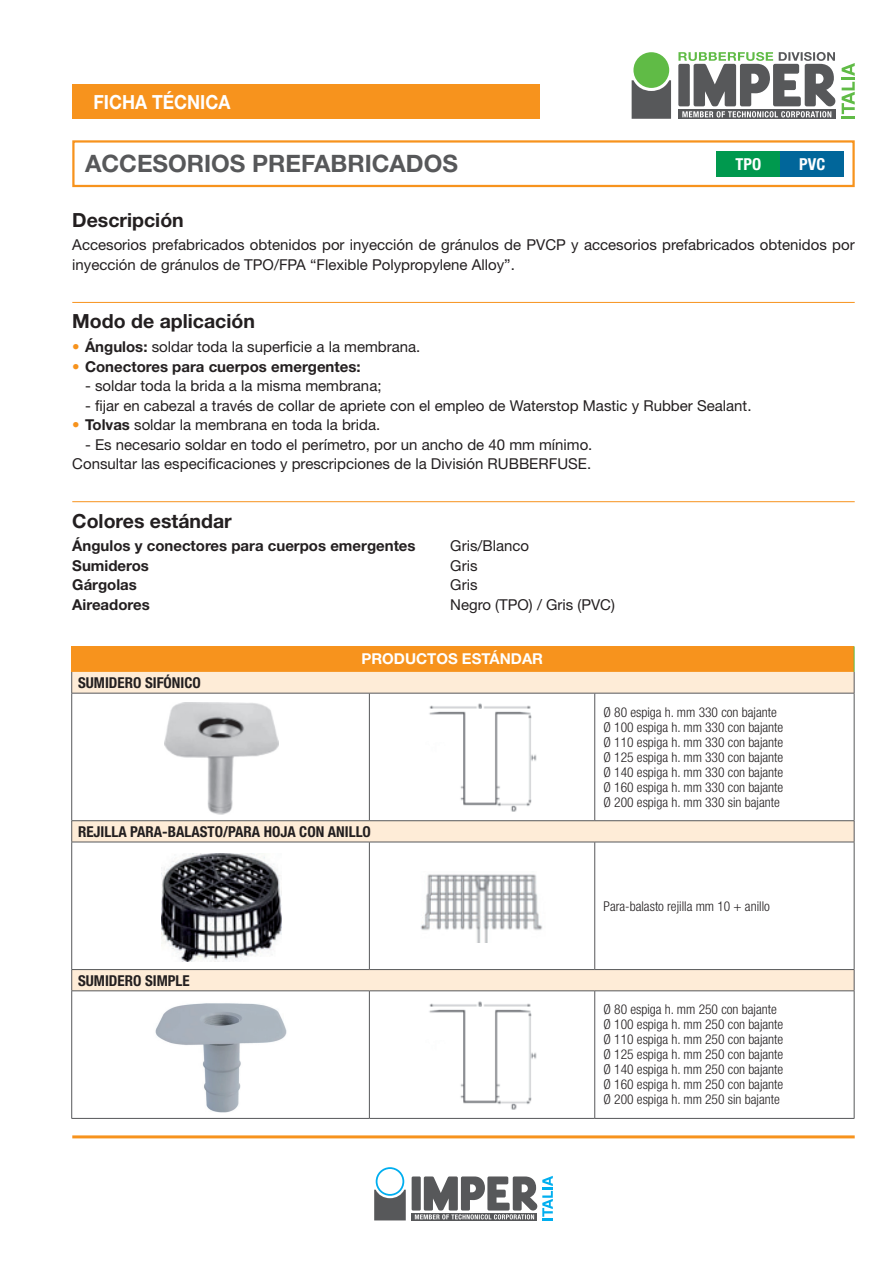
<style>
.page{position:relative;width:893px;height:1263px;background:#fff}
.page>*{position:absolute;margin:0;border:0;box-sizing:border-box;transform-origin:0 0}
.t1{font:700 24px "Helvetica Neue LT Std";color:#57585a}
.t2{font:700 19.5px "Helvetica Neue LT Std";color:#231f20}
.t3{font:700 19.5px "Helvetica Neue LT Std";color:#fff;scale:.9 1}
.t4{font:700 condensed 16.5px "Helvetica Neue LT Std";color:#fff}
.t5{font:15px/19.5px "Helvetica Neue LT Std";color:#231f20}
.t6{font:700 15px "Helvetica Neue LT Std";color:#231f20}
.t7{font:700 condensed 15px "Helvetica Neue LT Std";color:#231f20}
.t8{font:700 15px "Helvetica Neue LT Std";color:#fff}
.t9{font:300 condensed 13.5px/15px "Helvetica Neue LT Std";color:#231f20}
.s1{color:#f7931d}
.s2{font-weight:700}
.s3{font-weight:400;color:#f7931d}
</style>
<div class="page">
<svg style="left:678px;top:117px;width:157px;height:2px"></svg>
<svg style="left:842px;top:63px;width:13px;height:56px"></svg>
<div style="left:635px;top:53px;width:33px;height:34px;background:#60bb46;border-radius:50%"></div>
<div style="left:633px;top:52px;width:36px;height:36px;border:2px solid #60bb46;border-radius:50%"></div>
<svg style="left:632px;top:80px;width:39px;height:39px;background:#667165"></svg>
<svg style="left:678px;top:52px;width:157px;height:65px"></svg>
<div style="left:72px;top:85px;width:468px;height:34px;background:#f7931d"></div>
<div style="left:72px;top:140px;width:783px;height:47px;border:2px solid #f7931d"></div>
<hr style="left:72px;top:1135px;width:783px;height:3px;background:#f7931d">
<svg style="left:412px;top:1213px;width:3px;height:7px"></svg>
<div style="left:376px;top:1167px;width:28px;height:29px;border:2px solid #00aeef;border-radius:50%"></div>
<svg style="left:374px;top:1190px;width:32px;height:30px"></svg>
<div style="left:412px;top:1176px;width:9px;height:34px;background:#57585a"></div>
<svg style="left:415px;top:1176px;width:138px;height:44px"></svg>
<div style="left:72px;top:646px;width:782px;height:26px;background:#f7931d"></div>
<svg style="left:72px;top:672px;width:782px;height:318px"></svg>
<svg style="left:854px;top:646px;width:1px;height:47px"></svg>
<svg style="left:854px;top:821px;width:1px;height:21px"></svg>
<svg style="left:854px;top:970px;width:1px;height:20px"></svg>
<hr style="left:369px;top:693px;width:1px;height:127px;background:#57585a">
<hr style="left:369px;top:842px;width:1px;height:127px;background:#57585a">
<hr style="left:369px;top:991px;width:1px;height:127px;background:#57585a">
<hr style="left:71px;top:693px;width:298px;height:1px;background:#57585a">
<hr style="left:369px;top:693px;width:226px;height:1px;background:#57585a">
<hr style="left:595px;top:693px;width:259px;height:1px;background:#57585a">
<hr style="left:71px;top:1118px;width:298px;height:1px;background:#57585a">
<hr style="left:369px;top:1118px;width:226px;height:1px;background:#57585a">
<hr style="left:595px;top:1118px;width:259px;height:1px;background:#57585a">
<hr style="left:594px;top:693px;width:1px;height:127px;background:#57585a">
<hr style="left:594px;top:842px;width:1px;height:127px;background:#57585a">
<hr style="left:594px;top:991px;width:1px;height:127px;background:#57585a">
<svg style="left:71px;top:646px;width:1px;height:47px"></svg>
<hr style="left:71px;top:820px;width:298px;height:1px;background:#57585a">
<hr style="left:369px;top:820px;width:226px;height:1px;background:#57585a">
<hr style="left:595px;top:820px;width:259px;height:1px;background:#57585a">
<hr style="left:71px;top:842px;width:298px;height:1px;background:#57585a">
<hr style="left:369px;top:842px;width:226px;height:1px;background:#57585a">
<hr style="left:595px;top:842px;width:259px;height:1px;background:#57585a">
<hr style="left:71px;top:969px;width:298px;height:1px;background:#57585a">
<hr style="left:369px;top:969px;width:226px;height:1px;background:#57585a">
<hr style="left:595px;top:969px;width:259px;height:1px;background:#57585a">
<hr style="left:71px;top:990px;width:298px;height:1px;background:#57585a">
<hr style="left:369px;top:990px;width:226px;height:1px;background:#57585a">
<hr style="left:595px;top:990px;width:259px;height:1px;background:#57585a">
<hr style="left:71px;top:693px;width:1px;height:127px;background:#57585a">
<hr style="left:854px;top:693px;width:1px;height:127px;background:#57585a">
<svg style="left:71px;top:821px;width:1px;height:21px"></svg>
<hr style="left:71px;top:842px;width:1px;height:127px;background:#57585a">
<hr style="left:854px;top:842px;width:1px;height:127px;background:#57585a">
<svg style="left:71px;top:970px;width:1px;height:20px"></svg>
<hr style="left:71px;top:991px;width:1px;height:127px;background:#57585a">
<hr style="left:854px;top:991px;width:1px;height:127px;background:#57585a">
<hr style="left:72px;top:302px;width:783px;height:1px;background:#f7931d">
<hr style="left:72px;top:501px;width:783px;height:1px;background:#f7931d">
<img style="left:164px;top:702px;width:115px;height:112px">
<img style="left:162px;top:853px;width:119px;height:108px">
<img style="left:155px;top:1003px;width:132px;height:110px">
<img style="left:421px;top:702px;width:123px;height:109px">
<img style="left:415px;top:872px;width:134px;height:70px">
<img style="left:429px;top:1001px;width:108px;height:108px">
<div style="left:780px;top:151px;width:64px;height:25px;background:#01669a"></div>
<div style="left:716px;top:151px;width:64px;height:25px;background:#00994e"></div>
<h2 class="t3" style="left:94px;top:90px;width:154px">FICHA TÉCNICA</h2>
<h1 class="t1" style="left:85px;top:149px;width:374px">ACCESORIOS PREFABRICADOS</h1>
<p class="t4" style="left:736px;top:154px;width:27px">TPO</p>
<p class="t4" style="left:799px;top:154px;width:27px">PVC</p>
<h2 class="t2" style="left:72px;top:208px;width:113px">Descripción</h2>
<p class="t5" style="left:72px;top:235px;width:784px">Accesorios prefabricados obtenidos por inyección de gránulos de PVCP y accesorios prefabricados obtenidos por inyección de gránulos de TPO/FPA “Flexible Polypropylene Alloy”.</p>
<h2 class="t2" style="left:72px;top:309px;width:184px">Modo de aplicación</h2>
<p class="t5" style="left:72px;top:337px;width:350px"><span class="s1">•</span> <span class="s2">Ángulos:</span> soldar toda la superficie a la membrana.</p>
<p class="t6" style="left:72px;top:357px;width:290px"><span class="s3">•</span> Conectores para cuerpos emergentes:</p>
<p class="t5" style="left:85px;top:376px;width:298px">- soldar toda la brida a la misma membrana;</p>
<p class="t5" style="left:85px;top:395px;width:668px">- fijar en cabezal a través de collar de apriete con el empleo de Waterstop Mastic y Rubber Sealant.</p>
<p class="t5" style="left:72px;top:415px;width:310px"><span class="s1">•</span> <span class="s2">Tolvas</span> soldar la membrana en toda la brida.</p>
<p class="t5" style="left:72px;top:434px;width:522px;text-align:right">- Es necesario soldar en todo el perímetro, por un ancho de 40 mm mínimo.<br>Consultar las especificaciones y prescripciones de la División RUBBERFUSE.</p>
<h2 class="t2" style="left:72px;top:509px;width:161px">Colores estándar</h2>
<p class="t6" style="left:72px;top:537px;width:345px">Ángulos y conectores para cuerpos emergentes</p>
<p class="t5" style="left:450px;top:536px;width:80px">Gris/Blanco</p>
<p class="t6" style="left:72px;top:556px;width:78px">Sumideros</p>
<p class="t5" style="left:450px;top:555px;width:29px">Gris</p>
<p class="t6" style="left:72px;top:576px;width:66px">Gárgolas</p>
<p class="t5" style="left:450px;top:575px;width:29px">Gris</p>
<p class="t6" style="left:72px;top:595px;width:79px">Aireadores</p>
<p class="t5" style="left:450px;top:594px;width:166px">Negro (TPO) / Gris (PVC)</p>
<p class="t7" style="left:78px;top:673px;width:124px">SUMIDERO SIFÓNICO</p>
<p class="t8" style="left:361px;top:650px;width:183px">PRODUCTOS ESTÁNDAR</p>
<p class="t7" style="left:78px;top:822px;width:294px">REJILLA PARA-BALASTO/PARA HOJA CON ANILLO</p>
<p class="t7" style="left:78px;top:971px;width:113px">SUMIDERO SIMPLE</p>
<p class="t9" style="left:603px;top:704px;width:181px">Ø 80 espiga h. mm 330 con bajante<br>Ø 100 espiga h. mm 330 con bajante<br>Ø 110 espiga h. mm 330 con bajante<br>Ø 125 espiga h. mm 330 con bajante<br>Ø 140 espiga h. mm 330 con bajante<br>Ø 160 espiga h. mm 330 con bajante<br>Ø 200 espiga h. mm 330 sin bajante</p>
<p class="t9" style="left:603px;top:898px;width:168px">Para-balasto rejilla mm 10 + anillo</p>
<p class="t9" style="left:603px;top:1002px;width:181px">Ø 80 espiga h. mm 250 con bajante<br>Ø 100 espiga h. mm 250 con bajante<br>Ø 110 espiga h. mm 250 con bajante<br>Ø 125 espiga h. mm 250 con bajante<br>Ø 140 espiga h. mm 250 con bajante<br>Ø 160 espiga h. mm 250 con bajante<br>Ø 200 espiga h. mm 250 sin bajante</p>
</div>
